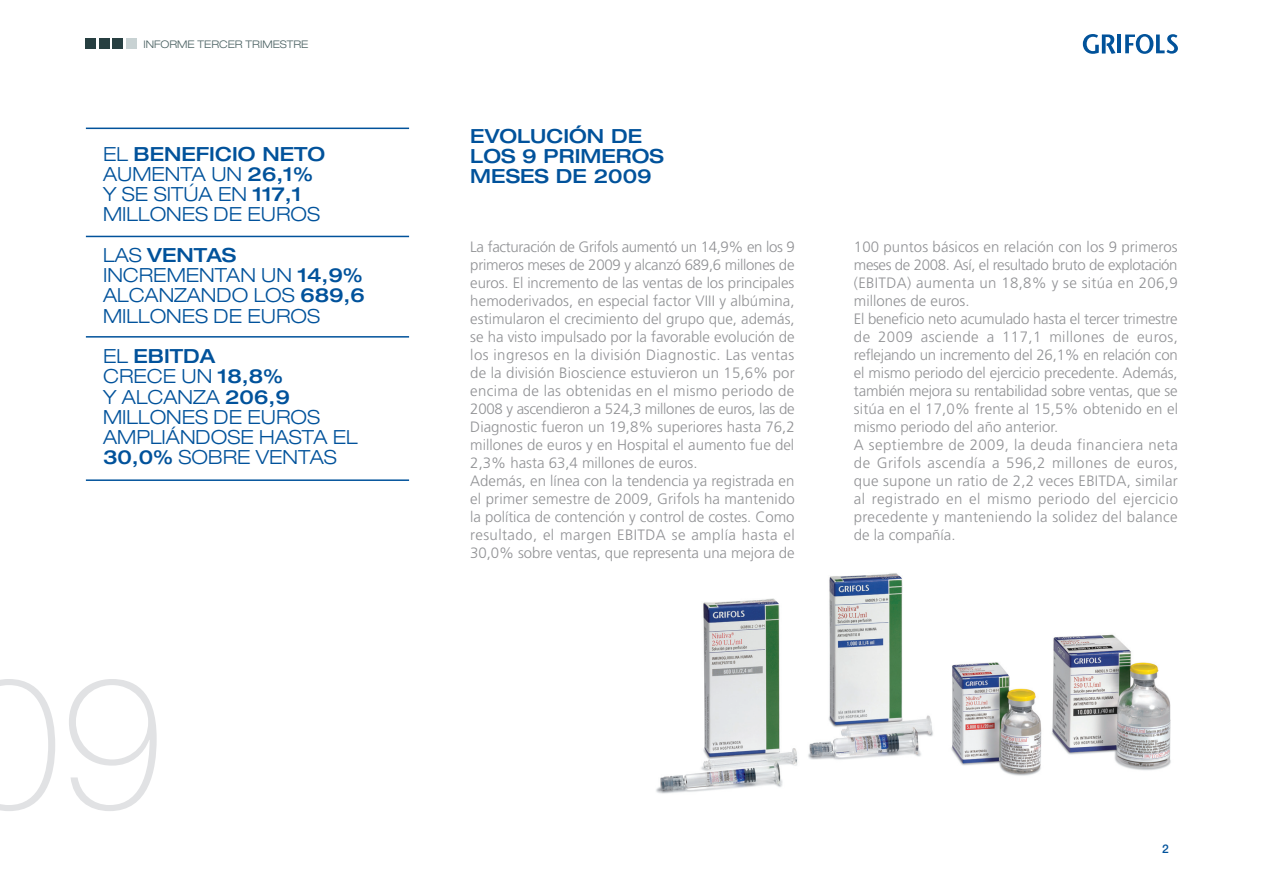
<style>
.page{position:relative;width:1263px;height:893px;background:#fff}
.page>*{position:absolute;margin:0;border:0;box-sizing:border-box;transform-origin:0 0}
.t1{font:100 185.1px "Helvetica Neue";color:#e1e2e4}
.TITOL_1{font:300 expanded 19.5px "Helvetica Neue";color:#01529b}
.TITOL_1-2{font:500 expanded 19.5px "Helvetica Neue";color:#01529b}
.TÍTOL_NEGRETA{font:500 expanded 19.5px/20.2px "Helvetica Neue";color:#01529b}
.TEXT_NORMAL{font:300 15px/18px "Frutiger";color:#919295;text-align:justify}
.t2{font:500 12px "Helvetica Neue";color:#01529b}
.t3{font:300 expanded 10.5px "Helvetica Neue";color:#4a6162}
.s1{font-weight:300}
.s2{font-weight:500}
</style>
<div class="page">
<div style="left:85px;top:38px;width:11px;height:11px;background:#273f41"></div>
<div style="left:113px;top:38px;width:10px;height:11px;background:#273f41"></div>
<div style="left:99px;top:38px;width:10px;height:11px;background:#273f41"></div>
<div style="left:126px;top:38px;width:11px;height:11px;background:#c8d2d3"></div>
<svg style="left:1083px;top:34px;width:32px;height:20px"></svg>
<hr style="left:1117px;top:35px;width:4px;height:18px;background:#01529a">
<svg style="left:1125px;top:34px;width:53px;height:20px"></svg>
<img style="left:656px;top:573px;width:515px;height:221px">
<hr style="left:86px;top:128px;width:323px;height:1px;background:#01529b">
<hr style="left:86px;top:236px;width:323px;height:1px;background:#01529b">
<hr style="left:86px;top:336px;width:323px;height:2px;background:#01529b">
<hr style="left:86px;top:479px;width:323px;height:2px;background:#01529b">
<p class="t3" style="left:143px;top:38px;width:167px">INFORME TERCER TRIMESTRE</p>
<p class="TITOL_1-2" style="left:103px;top:142px;width:224px"><span class="s1">EL</span> BENEFICIO NETO</p>
<p class="TITOL_1" style="left:103px;top:162px;width:46px">AUMENT</p>
<p class="TITOL_1-2" style="left:192px;top:162px;width:122px"><span class="s1">A UN</span> 26,1%</p>
<p class="TITOL_1" style="left:103px;top:183px;width:200px">Y SE SITÚA EN <span class="s2">117,1</span></p>
<p class="TITOL_1" style="left:103px;top:203px;width:62px">MILLONES</p>
<p class="TITOL_1" style="left:214px;top:203px;width:78px">DE EUROS</p>
<p class="TITOL_1-2" style="left:103px;top:243px;width:135px"><span class="s1">LAS</span> VENTAS</p>
<p class="TITOL_1" style="left:103px;top:264px;width:21px">INCREMENT</p>
<p class="TITOL_1-2" style="left:226px;top:263px;width:138px"><span class="s1">AN UN</span> 14,9%</p>
<p class="TITOL_1" style="left:103px;top:284px;width:263px">ALCANZANDO LOS <span class="s2">689,6</span></p>
<p class="TITOL_1" style="left:103px;top:304px;width:62px">MILLONES</p>
<p class="TITOL_1" style="left:214px;top:304px;width:78px">DE EUROS</p>
<p class="TITOL_1-2" style="left:103px;top:344px;width:114px"><span class="s1">EL</span> EBITDA</p>
<p class="TITOL_1" style="left:103px;top:365px;width:16px">CRECE</p>
<p class="TITOL_1-2" style="left:181px;top:364px;width:103px"><span class="s1">UN</span> 18,8%</p>
<p class="TITOL_1" style="left:103px;top:385px;width:188px">Y ALCANZA <span class="s2">206,9</span></p>
<p class="TITOL_1" style="left:103px;top:405px;width:62px">MILLONES</p>
<p class="TITOL_1" style="left:214px;top:405px;width:78px">DE EUROS</p>
<p class="TITOL_1" style="left:103px;top:426px;width:123px">AMPLIÁNDOSE</p>
<p class="TITOL_1" style="left:259px;top:426px;width:100px">HASTA EL</p>
<p class="TITOL_1" style="left:103px;top:446px;width:181px"><span class="s2">30,0%</span> SOBRE VENT</p>
<p class="TITOL_1" style="left:310px;top:446px;width:28px">AS</p>
<p class="t1" style="left:-43px;top:637px;width:207px">09</p>
<p class="TÍTOL_NEGRETA" style="left:470px;top:125px;width:195px">EVOLUCIÓN DE<br>LOS 9 PRIMEROS<br>MESES DE 2009</p>
<p class="TEXT_NORMAL" style="left:470px;top:238px;width:326px">La facturación de Grifols aumentó un 14,9% en los 9 primeros meses de 2009 y alcanzó 689,6 millones de euros. El incremento de las ventas de los principales hemoderivados, en especial factor VIII y albúmina, estimularon el crecimiento del grupo que, además, se ha visto impulsado por la favorable evolución de los ingresos en la división Diagnostic. Las ventas de la división Bioscience estuvieron un 15,6% por encima de las obtenidas en el mismo periodo de 2008 y ascendieron a 524,3 millones de euros, las de Diagnostic fueron un 19,8% superiores hasta 76,2 millones de euros y en Hospital el aumento fue del 2,3% hasta 63,4 millones de euros.</p>
<p class="TEXT_NORMAL" style="left:470px;top:472px;width:326px">Además, en línea con la tendencia ya registrada en el primer semestre de 2009, Grifols ha mantenido la política de contención y control de costes. Como resultado, el margen EBITDA se amplía hasta el 30,0% sobre ventas, que representa una mejora de</p>
<p class="TEXT_NORMAL" style="left:854px;top:238px;width:325px">100 puntos básicos en relación con los 9 primeros meses de 2008. Así, el resultado bruto de explotación (EBITDA) aumenta un 18,8% y se sitúa en 206,9 millones de euros.</p>
<p class="TEXT_NORMAL" style="left:854px;top:310px;width:326px">El beneficio neto acumulado hasta el tercer trimestre de 2009 asciende a 117,1 millones de euros, reflejando un incremento del 26,1% en relación con el mismo periodo del ejercicio precedente. Además, también mejora su rentabilidad sobre ventas, que se sitúa en el 17,0% frente al 15,5% obtenido en el mismo periodo del año anterior.</p>
<p class="TEXT_NORMAL" style="left:854px;top:436px;width:326px">A septiembre de 2009, la deuda financiera neta de Grifols ascendía a 596,2 millones de euros, que supone un ratio de 2,2 veces EBITDA, similar al registrado en el mismo periodo del ejercicio precedente y manteniendo la solidez del balance de la compañía.</p>
<p class="t2" style="left:1162px;top:842px;width:8px">2</p>
</div>
